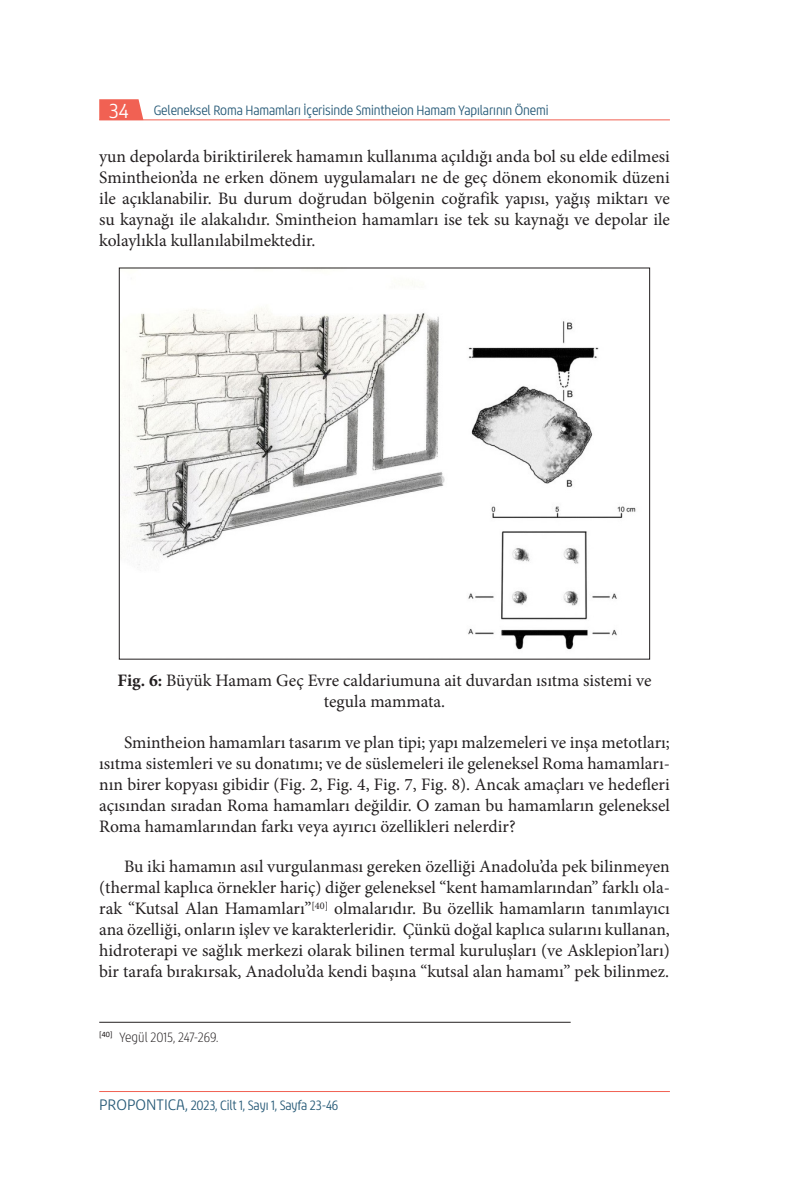
<style>
.page{position:relative;width:794px;height:1191px;background:#fff}
.page>*{position:absolute;margin:0;border:0;box-sizing:border-box;transform-origin:0 0}
.Anan_Metin{font:17.5px/21px "Minion Pro";color:#231f20;text-align:justify}
.t1{font:14px "Chypre Con Boo";letter-spacing:-.01em;color:#275a77}
.DIPNOT{font:14px "Chypre Con Thi";color:#231f20}
.s1{font-family:"Chypre Nor Boo";font-size:21px;color:#fff}
.s2{font-weight:700}
.s3{font-family:"Chypre Nor Boo";font-size:15.75px}
</style>
<div class="page">
<hr style="left:99px;top:1091px;width:571px;height:1px;background:#f16153">
<svg style="left:99px;top:99px;width:44px;height:21px"></svg>
<hr style="left:99px;top:120px;width:571px;height:1px;background:#f16153">
<hr style="left:99px;top:1021px;width:471px;height:1px;background:#231f20">
<img style="left:121px;top:281px;width:515px;height:369px">
<p class="t1" style="left:109px;top:102px;width:441px"><span class="s1">34</span> Geleneksel Roma Hamamları İçerisinde Smintheion Hamam Yapılarının Önemi</p>
<p class="Anan_Metin" style="left:99px;top:146px;width:572px">yun depolarda biriktirilerek hamamın kullanıma açıldığı anda bol su elde edilmesi Smintheion’da ne erken dönem uygulamaları ne de geç dönem ekonomik düzeni ile açıklanabilir. Bu durum doğrudan bölgenin coğrafik yapısı, yağış miktarı ve su kaynağı ile alakalıdır. Smintheion hamamları ise tek su kaynağı ve depolar ile kolaylıkla kullanılabilmektedir.</p>
<p class="Anan_Metin" style="left:117px;top:669px;width:535px;text-align:center"><span class="s2">Fig. 6:</span> Büyük Hamam Geç Evre caldariumuna ait duvardan ısıtma sistemi ve tegula mammata.</p>
<p class="Anan_Metin" style="left:99px;top:731px;width:572px;text-indent:25px">Smintheion hamamları tasarım ve plan tipi; yapı malzemeleri ve inşa metotları; ısıtma sistemleri ve su donatımı; ve de süslemeleri ile geleneksel Roma hamamları&shy;nın birer kopyası gibidir (Fig. 2, Fig. 4, Fig. 7, Fig. 8). Ancak amaçları ve hedefleri açısından sıradan Roma hamamları değildir. O zaman bu hamamların geleneksel Roma hamamlarından farkı veya ayırıcı özellikleri nelerdir?</p>
<p class="Anan_Metin" style="left:99px;top:856px;width:572px;text-indent:25px">Bu iki hamamın asıl vurgulanması gereken özelliği Anadolu’da pek bilinmeyen (thermal kaplıca örnekler hariç) diğer geleneksel “kent hamamlarından” farklı ola&shy;rak “Kutsal Alan Hamamları”<sup>[40]</sup> olmalarıdır. Bu özellik hamamların tanımlayıcı ana özelliği, onların işlev ve karakterleridir. Çünkü doğal kaplıca sularını kullanan, hidroterapi ve sağlık merkezi olarak bilinen termal kuruluşları (ve Asklepion’ları) bir tarafa bırakırsak, Anadolu’da kendi başına “kutsal alan hamamı” pek bilinmez.</p>
<p class="DIPNOT" style="left:99px;top:1029px;width:121px"><sup>[40]</sup> Yegül 2015, 247-269.</p>
<p class="t1" style="left:99px;top:1096px;width:241px"><span class="s3">PROPONTICA,</span> 2023, Cilt 1, Sayı 1, Sayfa 23-46</p>
</div>
